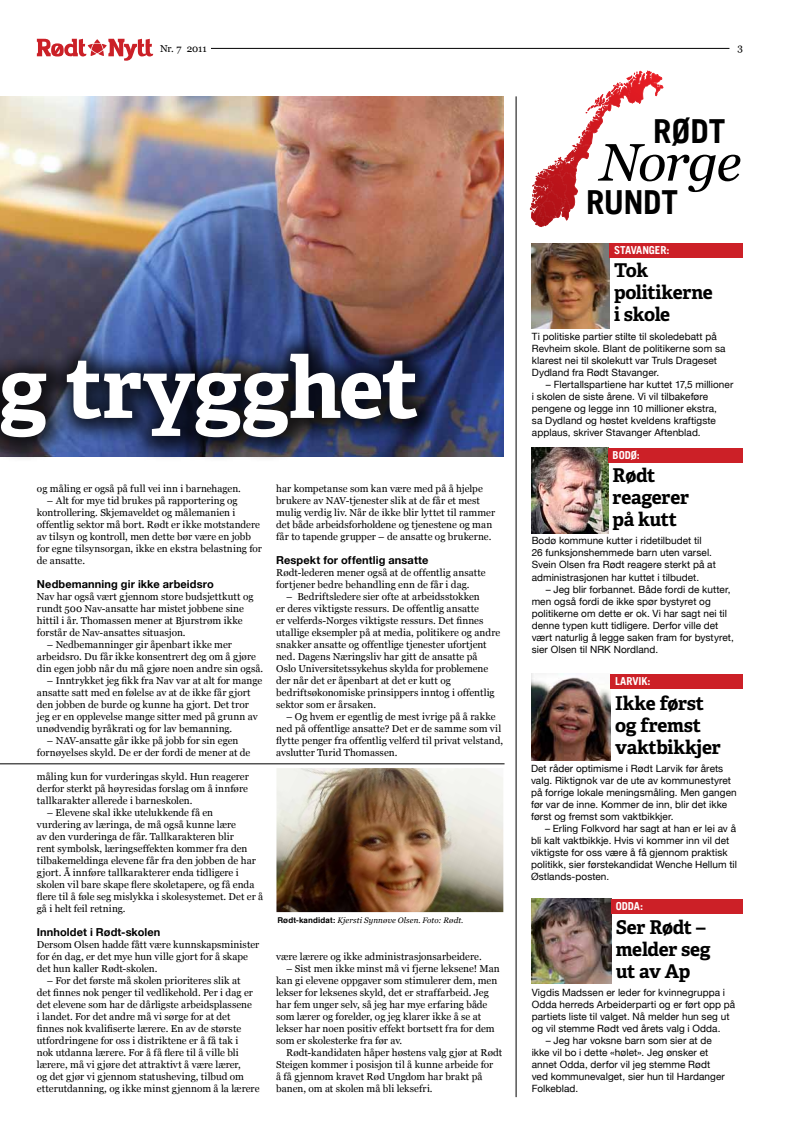
<style>
.page{position:relative;width:794px;height:1134px;background:#fff}
.page>*{position:absolute;margin:0;border:0;box-sizing:border-box;transform-origin:0 0}
.t1{font:700 85px "Adelle Basic";letter-spacing:-.015em;color:#fff}
.t2{font:italic 52.7px "Georgia";letter-spacing:-.03em;color:#000}
.t3{font:700 33.1px "Trade Gothic LT";letter-spacing:-.005em;color:#000}
.t4{font:700 19px/22px "Adelle Basic";letter-spacing:-.015em;color:#000}
.t5{font:700 11px "Helvetica Neue";letter-spacing:.01em;color:#000}
.t6{font:700 11px "Trade Gothic LT";letter-spacing:-.01em;color:#fff}
.t7{font:700 11px "Trade Gothic LT";letter-spacing:-.03em;color:#fff}
.t8{font:10px/12px "Georgia";color:#000}
.t9{font:10px/12px "Helvetica Neue";letter-spacing:.005em;color:#000}
.t10{font:italic 8px "Georgia";letter-spacing:.01em;color:#000}
.s1{font-family:"Helvetica";font-weight:700;font-style:normal}
</style>
<div class="page">
<hr style="left:211px;top:48px;width:518px;height:1px;background:#000">
<svg style="left:37px;top:39px;width:116px;height:22px"></svg>
<img style="left:0;top:96px;width:503px;height:360px">
<svg style="left:529px;top:71px;width:130px;height:156px"></svg>
<img style="left:531px;top:674px;width:80px;height:87px">
<div style="left:611px;top:674px;width:132px;height:14px;background:#cc2027"></div>
<img style="left:532px;top:899px;width:79px;height:85px">
<div style="left:611px;top:899px;width:132px;height:14px;background:#cc2027"></div>
<img style="left:531px;top:448px;width:77px;height:85px">
<div style="left:608px;top:448px;width:135px;height:14px;background:#cc2027"></div>
<img style="left:532px;top:243px;width:78px;height:85px">
<div style="left:610px;top:243px;width:133px;height:14px;background:#cc2027"></div>
<hr style="left:516px;top:96px;width:1px;height:1001px;background:#000">
<hr style="left:0;top:764px;width:504px;height:1px;background:#000">
<div style="left:0;top:330px;width:443px;height:133px;background:#000;opacity:.75"></div>
<img style="left:276px;top:768px;width:227px;height:144px">
<p class="t8" style="left:160px;top:42px;width:48px">Nr. 7 2011</p>
<p class="t8" style="left:737px;top:42px;width:7px">3</p>
<h3 class="t3" style="left:653px;top:111px;width:73px">RØDT</h3>
<h2 class="t2" style="left:599px;top:129px;width:143px">Norge</h2>
<h3 class="t3" style="left:586px;top:182px;width:93px">RUNDT</h3>
<p class="t7" style="left:614px;top:243px;width:57px">STAVANGER:</p>
<h1 class="t1" style="left:-1px;top:333px;width:422px">g trygghet</h1>
<p class="t8" style="left:37px;top:483px;width:205px">og måling er også på full vei inn i barnehagen.</p>
<p class="t8" style="left:37px;top:495px;width:226px;text-indent:10px">– Alt for mye tid brukes på rapportering og kontrollering. Skjemaveldet og målemanien i offentlig sektor må bort. Rødt er ikke motstandere av tilsyn og kontroll, men dette bør være en jobb for egne tilsynsorgan, ikke en ekstra belastning for de ansatte.</p>
<p class="t5" style="left:37px;top:577px;width:178px">Nedbemanning gir ikke arbeidsro</p>
<p class="t8" style="left:37px;top:591px;width:218px">Nav har også vært gjennom store budsjettkutt og rundt 500 Nav-ansatte har mistet jobbene sine hittil i år. Thomassen mener at Bjurstrøm ikke forstår de Nav-ansattes situasjon.</p>
<p class="t8" style="left:37px;top:639px;width:228px;text-indent:10px">– Nedbemanninger gir åpenbart ikke mer arbeidsro. Du får ikke konsentrert deg om å gjøre din egen jobb når du må gjøre noen andre sin også.</p>
<p class="t8" style="left:37px;top:675px;width:227px;text-indent:10px">– Inntrykket jeg fikk fra Nav var at alt for mange ansatte satt med en følelse av at de ikke får gjort den jobben de burde og kunne ha gjort. Det tror jeg er en opplevelse mange sitter med på grunn av unødvendig byråkrati og for lav bemanning.</p>
<p class="t8" style="left:37px;top:735px;width:215px;text-align:center">– NAV-ansatte går ikke på jobb for sin egen fornøyelses skyld. De er der fordi de mener at de</p>
<p class="t8" style="left:37px;top:771px;width:213px;text-align:justify">måling kun for vurderingas skyld. Hun reagerer derfor sterkt på høyresidas forslag om å innføre tallkarakter allerede i barneskolen.</p>
<p class="t8" style="left:37px;top:807px;width:228px;text-indent:10px">– Elevene skal ikke utelukkende få en<br>vurdering av læringa, de må også kunne lære<br>av den vurderinga de får. Tallkarakteren blir<br>rent symbolsk, læringseffekten kommer fra den tilbakemeldinga elevene får fra den jobben de har gjort. Å innføre tallkarakterer enda tidligere i skolen vil bare skape flere skoletapere, og få enda flere til å føle seg mislykka i skolesystemet. Det er å gå i helt feil retning.</p>
<p class="t5" style="left:37px;top:925px;width:125px">Innholdet i Rødt-skolen</p>
<p class="t8" style="left:37px;top:939px;width:224px">Dersom Olsen hadde fått være kunnskapsminister for én dag, er det mye hun ville gjort for å skape det hun kaller Rødt-skolen.</p>
<p class="t8" style="left:37px;top:975px;width:224px;text-indent:10px">– For det første må skolen prioriteres slik at<br>det finnes nok penger til vedlikehold. Per i dag er det elevene som har de dårligste arbeidsplassene<br>i landet. For det andre må vi sørge for at det finnes nok kvalifiserte lærere. En av de største utfordringene for oss i distriktene er å få tak i<br>nok utdanna lærere. For å få flere til å ville bli lærere, må vi gjøre det attraktivt å være lærer,<br>og det gjør vi gjennom statusheving, tilbud om etterutdanning, og ikke minst gjennom å la lærere</p>
<p class="t8" style="left:276px;top:483px;width:220px">har kompetanse som kan være med på å hjelpe brukere av NAV-tjenester slik at de får et mest mulig verdig liv. Når de ikke blir lyttet til rammer det både arbeidsforholdene og tjenestene og man får to tapende grupper – de ansatte og brukerne.</p>
<p class="t5" style="left:276px;top:553px;width:154px">Respekt for offentlig ansatte</p>
<p class="t8" style="left:276px;top:567px;width:211px">Rødt-lederen mener også at de offentlig ansatte fortjener bedre behandling enn de får i dag.</p>
<p class="t8" style="left:276px;top:591px;width:226px;text-indent:10px">– Bedriftsledere sier ofte at arbeidsstokken<br>er deres viktigste ressurs. De offentlig ansatte<br>er velferds-Norges viktigste ressurs. Det finnes utallige eksempler på at media, politikere og andre snakker ansatte og offentlige tjenester ufortjent ned. Dagens Næringsliv har gitt de ansatte på<br>Oslo Universitetssykehus skylda for problemene der når det er åpenbart at det er kutt og bedriftsøkonomiske prinsippers inntog i offentlig sektor som er årsaken.</p>
<p class="t8" style="left:276px;top:711px;width:229px;text-indent:10px">– Og hvem er egentlig de mest ivrige på å rakke ned på offentlige ansatte? Det er de samme som vil flytte penger fra offentlig velferd til privat velstand, avslutter Turid Thomassen.</p>
<p class="t10" style="left:277px;top:915px;width:187px"><span class="s1">Rødt-kandidat:</span> Kjersti Synnøve Olsen. Foto: Rødt.</p>
<p class="t8" style="left:276px;top:951px;width:207px">være lærere og ikke administrasjonsarbeidere.</p>
<p class="t8" style="left:276px;top:963px;width:225px;text-indent:10px">– Sist men ikke minst må vi fjerne leksene! Man kan gi elevene oppgaver som stimulerer dem, men lekser for leksenes skyld, det er straffarbeid. Jeg har fem unger selv, så jeg har mye erfaring både som lærer og forelder, og jeg klarer ikke å se at lekser har noen positiv effekt bortsett fra for dem som er skolesterke fra før av.</p>
<p class="t8" style="left:276px;top:1047px;width:228px;text-indent:10px">Rødt-kandidaten håper høstens valg gjør at Rødt Steigen kommer i posisjon til å kunne arbeide for<br>å få gjennom kravet Rød Ungdom har brakt på banen, om at skolen må bli leksefri.</p>
<h3 class="t4" style="left:614px;top:260px;width:100px">Tok politikerne i skole</h3>
<p class="t9" style="left:532px;top:331px;width:195px">Ti politiske partier stilte til skoledebatt på Revheim skole. Blant de politikerne som sa klarest nei til skolekutt var Truls Drageset Dydland fra Rødt Stavanger.</p>
<p class="t9" style="left:532px;top:379px;width:203px;text-indent:14px">– Flertallspartiene har kuttet 17,5 millioner i skolen de siste årene. Vi vil tilbakeføre pengene og legge inn 10 millioner ekstra,<br>sa Dydland og høstet kveldens kraftigste</p>
<p class="t9" style="left:532px;top:427px;width:170px">applaus, skriver Stavanger Aftenblad.</p>
<p class="t6" style="left:612px;top:449px;width:29px">BODØ:</p>
<h3 class="t4" style="left:612px;top:464px;width:78px">Rødt reagerer på kutt</h3>
<p class="t9" style="left:532px;top:535px;width:186px">Bodø kommune kutter i ridetilbudet til<br>26 funksjonshemmede barn uten varsel.<br>Svein Olsen fra Rødt reagere sterkt på at administrasjonen har kuttet i tilbudet.</p>
<p class="t9" style="left:532px;top:583px;width:204px;text-indent:14px">– Jeg blir forbannet. Både fordi de kutter, men også fordi de ikke spør bystyret og politikerne om dette er ok. Vi har sagt nei til denne typen kutt tidligere. Derfor ville det vært naturlig å legge saken fram for bystyret, sier Olsen til NRK Nordland.</p>
<p class="t6" style="left:615px;top:674px;width:37px">LARVIK:</p>
<h3 class="t4" style="left:615px;top:692px;width:107px">Ikke først og fremst vaktbikkjer</h3>
<p class="t9" style="left:531px;top:762px;width:207px">Det råder optimisme i Rødt Larvik før årets valg. Riktignok var de ute av kommunestyret på forrige lokale meningsmåling. Men gangen før var de inne. Kommer de inn, blir det ikke først og fremst som vaktbikkjer.</p>
<p class="t9" style="left:531px;top:822px;width:207px;text-indent:14px">– Erling Folkvord har sagt at han er lei av å bli kalt vaktbikkje. Hvis vi kommer inn vil det viktigste for oss være å få gjennom praktisk politikk, sier førstekandidat Wenche Hellum til Østlands-posten.</p>
<p class="t6" style="left:616px;top:899px;width:29px">ODDA:</p>
<h3 class="t4" style="left:616px;top:917px;width:96px">Ser Rødt – melder seg ut av Ap</h3>
<p class="t9" style="left:532px;top:986px;width:205px">Vigdis Madssen er leder for kvinnegruppa i Odda herreds Arbeiderparti og er ført opp på partiets liste til valget. Nå melder hun seg ut og vil stemme Rødt ved årets valg i Odda.</p>
<p class="t9" style="left:532px;top:1034px;width:195px;text-indent:14px">– Jeg har voksne barn som sier at de ikke vil bo i dette «hølet». Jeg ønsker et annet Odda, derfor vil jeg stemme Rødt ved kommunevalget, sier hun til Hardanger Folkeblad.</p>
</div>
